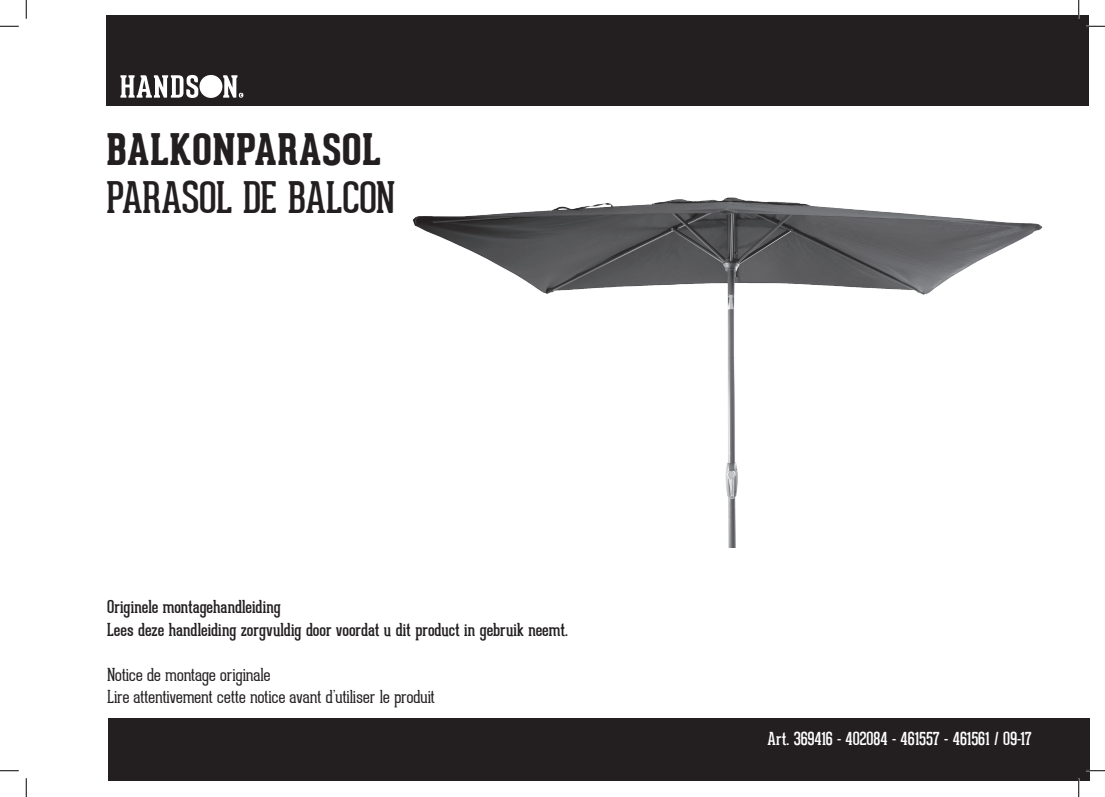
<style>
.page{position:relative;width:1105px;height:797px;background:#fff}
.page>*{position:absolute;margin:0;border:0;box-sizing:border-box;transform-origin:0 0}
.t1{font:42.5px "Geared Slab";letter-spacing:-.01em;color:#231f20}
.t2{font:800 42.5px "Geared Slab";color:#231f20}
.t3{font:17.5px/22.5px "Geared Slab";color:#231f20}
.t4{font:100 17.5px/22.5px "Geared Slab";letter-spacing:-.01em;color:#231f20}
.t5{font:17.5px "Geared Slab";color:#fff}
</style>
<div class="page">
<img style="left:413px;top:197px;width:630px;height:350px">
<div style="left:108px;top:718px;width:981px;height:63px;background:#231f20"></div>
<div style="left:106px;top:16px;width:983px;height:90px;background:#231f20"></div>
<div style="left:199px;top:75px;width:23px;height:23px;background:#fff;border-radius:50%"></div>
<svg style="left:223px;top:75px;width:20px;height:23px"></svg>
<svg style="left:120px;top:75px;width:78px;height:23px"></svg>
<svg style="left:0;top:25px;width:19px;height:2px"></svg>
<svg style="left:1086px;top:25px;width:19px;height:2px"></svg>
<svg style="left:0;top:770px;width:19px;height:1px"></svg>
<svg style="left:1086px;top:770px;width:19px;height:1px"></svg>
<svg style="left:25px;top:0;width:2px;height:19px"></svg>
<svg style="left:25px;top:778px;width:2px;height:19px"></svg>
<svg style="left:1078px;top:0;width:1px;height:19px"></svg>
<svg style="left:1078px;top:778px;width:1px;height:19px"></svg>
<h1 class="t2" style="left:106px;top:125px;width:276px">BALKONPARASOL</h1>
<h1 class="t1" style="left:106px;top:172px;width:290px">PARASOL DE BALCON</h1>
<p class="t3" style="left:107px;top:596px;width:462px">Originele montagehandleiding<br>Lees deze handleiding zorgvuldig door voordat u dit product in gebruik neemt.</p>
<p class="t4" style="left:107px;top:663px;width:329px">Notice de montage originale<br>Lire attentivement cette notice avant d’utiliser le produit</p>
<p class="t5" style="left:767px;top:728px;width:266px">Art. 369416 - 402084 - 461557 - 461561 / 09-17</p>
</div>
